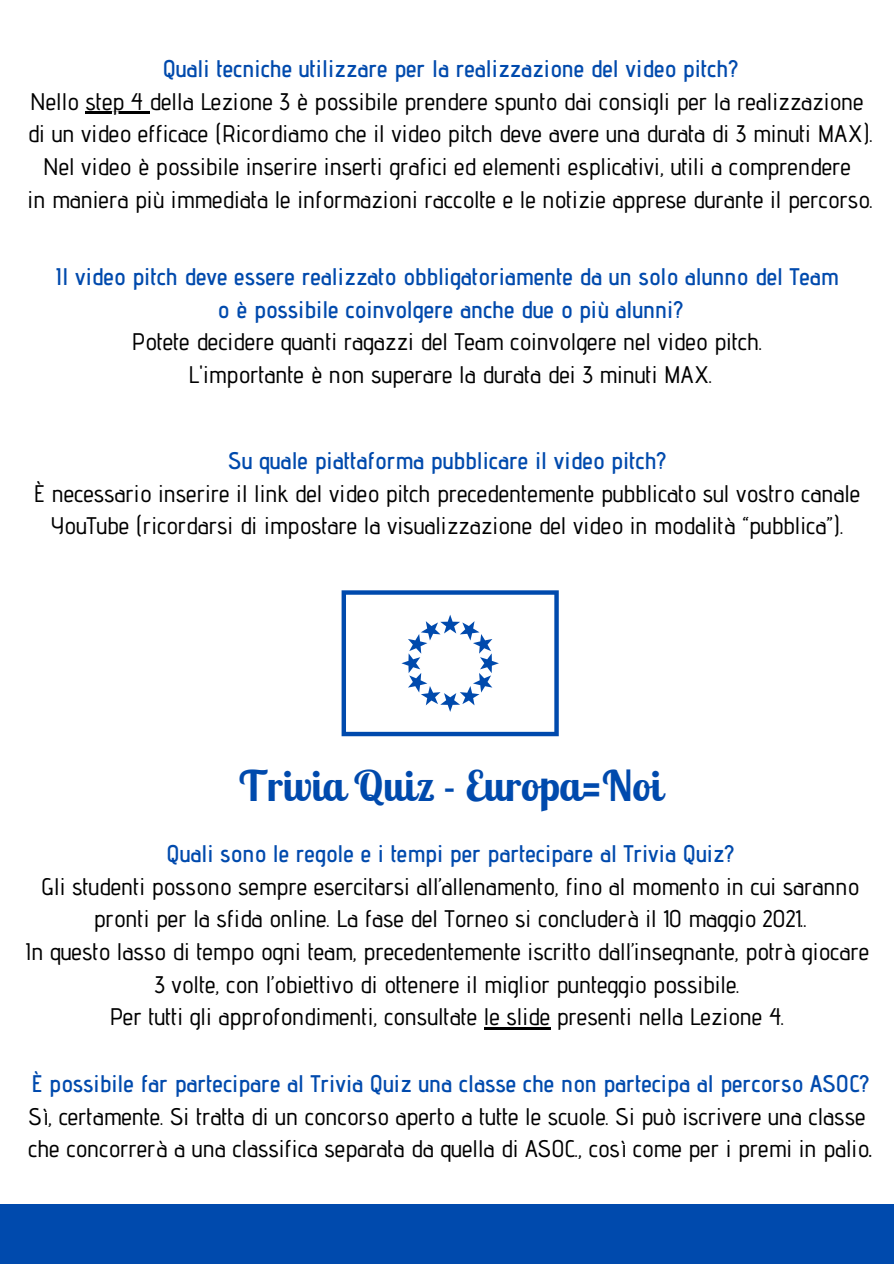
<style>
.page{position:relative;width:894px;height:1264px;background:#fff}
.page>*{position:absolute;margin:0;border:0;box-sizing:border-box;transform-origin:0 0}
.t1{font:700 42px "Lobster Two";color:#004aad}
.t2{font:500 24px/32.7px "Advent Pro";color:#000;text-align:center}
.t3{font:600 24px "Advent Pro";color:#004aad}
.s1{font-weight:600}
</style>
<div class="page">
<div style="left:0;top:1204px;width:893px;height:59px;background:#004aad"></div>
<svg style="left:341px;top:590px;width:217px;height:146px"></svg>
<hr style="left:483px;top:1027px;width:67px;height:2px;background:#000">
<hr style="left:86px;top:112px;width:64px;height:2px;background:#000">
<p class="t3" style="left:163px;top:54px;width:576px">Quali tecniche utilizzare per la realizzazione del video pitch?</p>
<p class="t2" style="left:30px;top:84px;width:834px">Nello step 4 della Lezione 3 è possibile prendere spunto dai consigli per la realizzazione</p>
<p class="t2" style="left:28px;top:117px;width:846px">di un video efficace (Ricordiamo che il video pitch deve avere una durata di 3 minuti MAX).</p>
<p class="t2" style="left:43px;top:150px;width:809px">Nel video è possibile inserire inserti grafici ed elementi esplicativi, utili a comprendere</p>
<p class="t2" style="left:28px;top:182px;width:846px">in maniera più immediata le informazioni raccolte e le notizie apprese durante il percorso.</p>
<p class="t3" style="left:55px;top:262px;width:784px">Il video pitch deve essere realizzato obbligatoriamente da un solo alunno del Team</p>
<p class="t3" style="left:217px;top:294px;width:467px">o è possibile coinvolgere anche due o più alunni?</p>
<p class="t2" style="left:132px;top:325px;width:631px">Potete decidere quanti ragazzi del Team coinvolgere nel video pitch.</p>
<p class="t2" style="left:188px;top:358px;width:525px">L'importante è non superare la durata dei 3 minuti MAX.</p>
<p class="t3" style="left:228px;top:446px;width:439px">Su quale piattaforma pubblicare il video pitch?</p>
<p class="t2" style="left:34px;top:476px;width:827px">È necessario inserire il link del video pitch precedentemente pubblicato sul vostro canale<br>YouTube (ricordarsi di impostare la visualizzazione del video in modalità “pubblica”).</p>
<p class="t1" style="left:239px;top:758px;width:424px">Trivia Quiz - Europa=Noi</p>
<p class="t3" style="left:166px;top:839px;width:569px">Quali sono le regole e i tempi per partecipare al Trivia Quiz?</p>
<p class="t2" style="left:41px;top:869px;width:819px">Gli studenti possono sempre esercitarsi all’allenamento, fino al momento in cui saranno pronti per la sfida online. La fase del Torneo si concluderà il 10 maggio 2021..</p>
<p class="t2" style="left:25px;top:934px;width:845px">In questo lasso di tempo ogni team, precedentemente iscritto dall’insegnante, potrà giocare</p>
<p class="t2" style="left:154px;top:967px;width:586px">3 volte, con l’obiettivo di ottenere il miglior punteggio possibile.</p>
<p class="t2" style="left:110px;top:1000px;width:675px">Per tutti gli approfondimenti, consultate le slide presenti nella Lezione 4.</p>
<p class="t3" style="left:31px;top:1068px;width:838px">È possibile far partecipare al Trivia Quiz una classe che non partecipa al percorso ASOC?</p>
<p class="t2" style="left:28px;top:1099px;width:838px">Sì, certamente. Si tratta di un concorso aperto a tutte le scuole. Si può iscrivere una classe</p>
<p class="t2" style="left:28px;top:1132px;width:845px">che concorrerà a una classifica separata da quella di ASOC., così come per i premi in palio<span class="s1">.</span></p>
</div>
